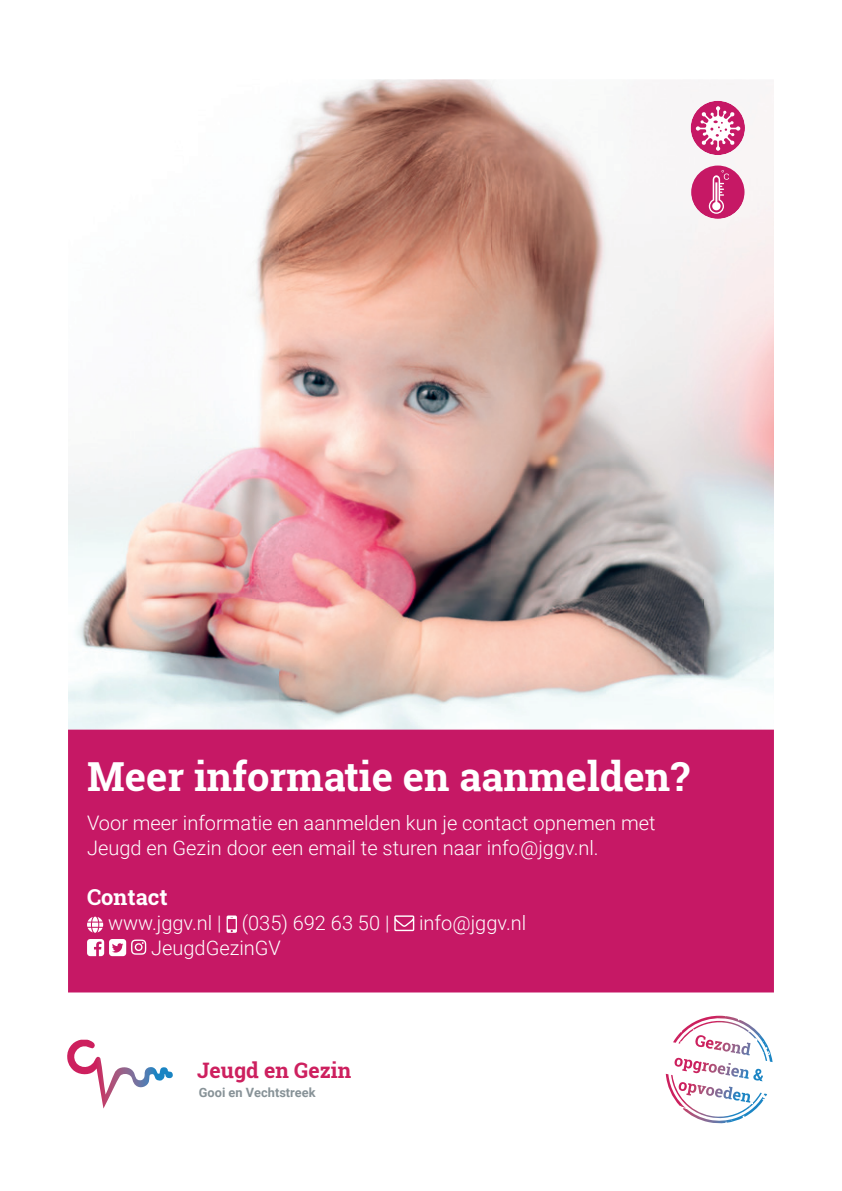
<style>
.page{position:relative;width:842px;height:1191px;background:#fff}
.page>*{position:absolute;margin:0;border:0;box-sizing:border-box;transform-origin:0 0}
.t1{font:700 40px "Roboto Slab";color:#fff}
.t2{font:700 22px "Roboto Slab";color:#fff}
.t3{font:700 21.4px "Roboto Slab";color:#cd205f}
.t4{font:300 20px/25px "Roboto";color:#fff}
.t5{font:700 12.8px "Roboto";color:#879297}
</style>
<div class="page">
<img style="left:68px;top:79px;width:706px;height:650px">
<svg style="left:67px;top:1039px;width:106px;height:69px"></svg>
<svg style="left:666px;top:1073px;width:101px;height:50px"></svg>
<svg style="left:673px;top:1015px;width:99px;height:47px"></svg>
<div style="left:691px;top:101px;width:54px;height:54px;background:#c61865;border-radius:50%"></div>
<svg style="left:696px;top:106px;width:44px;height:45px"></svg>
<div style="left:691px;top:165px;width:53px;height:54px;background:#c61865;border-radius:50%"></div>
<svg style="left:709px;top:170px;width:20px;height:44px"></svg>
<div style="left:69px;top:730px;width:704px;height:261px;background:#c61865"></div>
<svg style="left:87px;top:916px;width:16px;height:16px"></svg>
<svg style="left:227px;top:915px;width:10px;height:17px"></svg>
<svg style="left:394px;top:915px;width:20px;height:16px"></svg>
<svg style="left:87px;top:939px;width:59px;height:17px"></svg>
<div style="left:68px;top:729px;width:706px;height:263px;border:2px solid #c61865"></div>
<h1 class="t1" style="left:87px;top:748px;width:604px">Meer informatie en aanmelden?</h1>
<p class="t4" style="left:87px;top:809px;width:570px">Voor meer informatie en aanmelden kun je contact opnemen met<br>Jeugd en Gezin door een email te sturen naar info@jggv.nl.</p>
<p class="t2" style="left:87px;top:881px;width:82px">Contact</p>
<p class="t4" style="left:108px;top:909px;width:283px">www.jggv.nl | (035) 692 63 50 |</p>
<p class="t4" style="left:419px;top:909px;width:109px">info@jggv.nl</p>
<p class="t4" style="left:151px;top:934px;width:131px">JeugdGezinGV</p>
<p class="t3" style="left:197px;top:1055px;width:156px">Jeugd en Gezin</p>
<p class="t5" style="left:199px;top:1083px;width:118px">Gooi en Vechtstreek</p>
</div>
